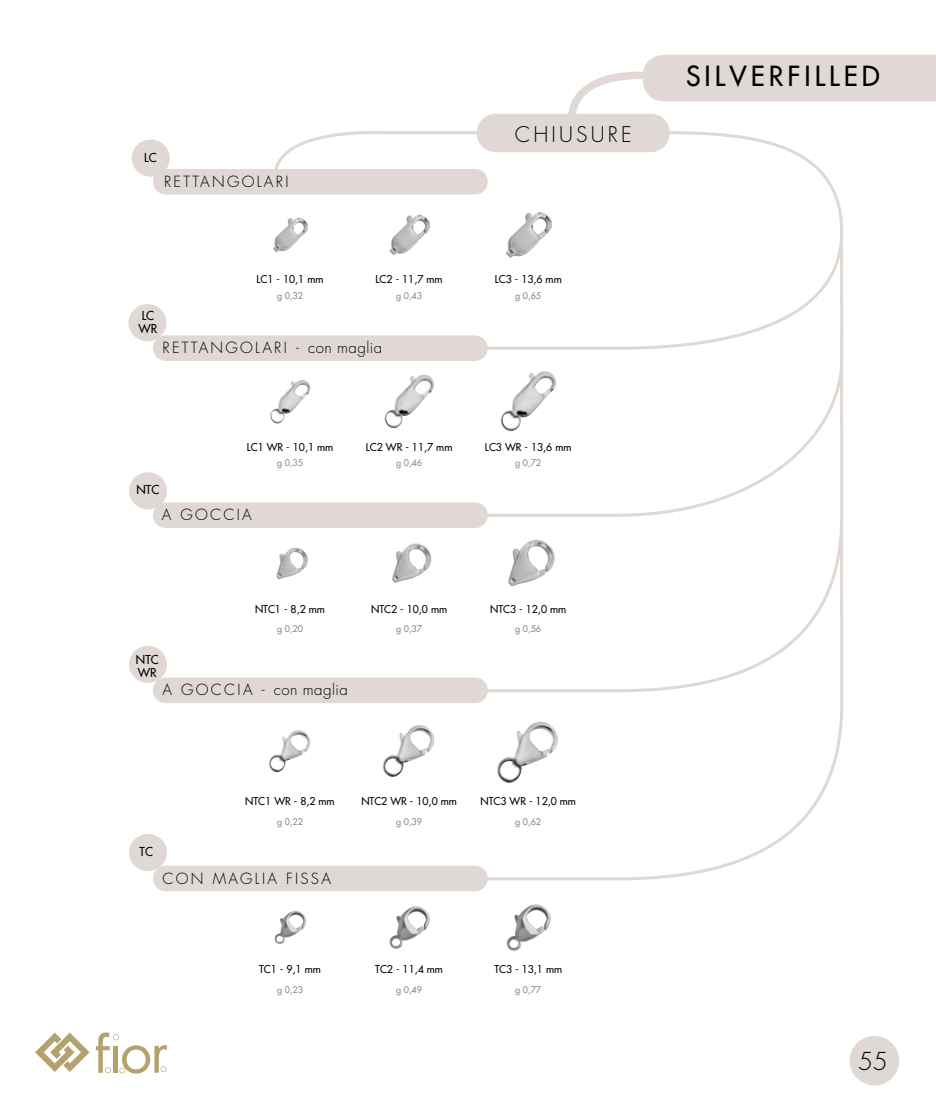
<style>
.page{position:relative;width:936px;height:1106px;background:#fff}
.page>*{position:absolute;margin:0;border:0;box-sizing:border-box;transform-origin:0 0}
.t1{font:27px "Futura";letter-spacing:.15em;color:#000}
.t2{font:300 24px "Futura Std";color:#000}
.t3{font:300 21px "Futura Std";letter-spacing:.15em;color:#000}
.t4{font:300 15px "Futura Std";letter-spacing:.15em;color:#000}
.t5{font:300 15px "Futura Std";letter-spacing:.03em;color:#000}
.t6{font:12px/13.5px "Futura";color:#000}
.t7{font:10.5px "Futura";color:#000}
.t8{font:9px "Futura";color:#878787}
</style>
<div class="page">
<svg style="left:749px;top:243px;width:94px;height:88px"></svg>
<svg style="left:488px;top:331px;width:356px;height:188px"></svg>
<svg style="left:479px;top:519px;width:364px;height:362px"></svg>
<div style="left:153px;top:335px;width:335px;height:26px;background:#e0d8d4;border-radius:13px"></div>
<div style="left:153px;top:502px;width:335px;height:26px;background:#e0d8d4;border-radius:13px"></div>
<div style="left:153px;top:677px;width:335px;height:26px;background:#e0d8d4;border-radius:13px"></div>
<div style="left:153px;top:865px;width:335px;height:26px;background:#e0d8d4;border-radius:13px"></div>
<div style="left:128px;top:304px;width:38px;height:37px;background:#e0d8d4;border-radius:50%"></div>
<div style="left:129px;top:472px;width:38px;height:37px;background:#e0d8d4;border-radius:50%"></div>
<div style="left:129px;top:646px;width:38px;height:37px;background:#e0d8d4;border-radius:50%"></div>
<div style="left:129px;top:834px;width:38px;height:37px;background:#e0d8d4;border-radius:50%"></div>
<div style="left:153px;top:169px;width:335px;height:25px;background:#e0d8d4;border-radius:13px"></div>
<div style="left:132px;top:139px;width:38px;height:38px;background:#e0d8d4;border-radius:50%"></div>
<svg style="left:274px;top:55px;width:661px;height:125px"></svg>
<div style="left:476px;top:114px;width:194px;height:38px;background:#e0d8d4;border-radius:19px"></div>
<svg style="left:96px;top:1032px;width:71px;height:41px"></svg>
<svg style="left:35px;top:1032px;width:54px;height:40px"></svg>
<div style="left:849px;top:1035px;width:50px;height:50px;background:#e0d8d4;border-radius:50%"></div>
<img style="left:273px;top:217px;width:35px;height:35px">
<img style="left:389px;top:215px;width:41px;height:40px">
<img style="left:506px;top:212px;width:46px;height:46px">
<img style="left:270px;top:380px;width:40px;height:44px">
<img style="left:384px;top:374px;width:50px;height:55px">
<img style="left:496px;top:371px;width:60px;height:63px">
<img style="left:269px;top:730px;width:42px;height:43px">
<img style="left:382px;top:725px;width:53px;height:52px">
<img style="left:491px;top:721px;width:68px;height:68px">
<img style="left:274px;top:911px;width:32px;height:33px">
<img style="left:389px;top:906px;width:40px;height:43px">
<img style="left:506px;top:904px;width:44px;height:47px">
<img style="left:276px;top:547px;width:32px;height:32px">
<img style="left:392px;top:543px;width:40px;height:40px">
<img style="left:508px;top:539px;width:48px;height:47px">
<p class="t6" style="left:144px;top:150px;width:14px">LC</p>
<h3 class="t4" style="left:164px;top:173px;width:126px">RETTANGOLARI</h3>
<h3 class="t3" style="left:514px;top:121px;width:119px">CHIUSURE</h3>
<p class="t7" style="left:256px;top:273px;width:68px">LC1 - 10,1 mm</p>
<p class="t7" style="left:375px;top:273px;width:68px">LC2 - 11,7 mm</p>
<p class="t7" style="left:494px;top:273px;width:68px">LC3 - 13,6 mm</p>
<p class="t8" style="left:277px;top:290px;width:27px">g 0,32</p>
<p class="t8" style="left:396px;top:290px;width:27px">g 0,43</p>
<p class="t8" style="left:515px;top:290px;width:27px">g 0,65</p>
<p class="t6" style="left:138px;top:308px;width:20px">LC<br>WR</p>
<h3 class="t4" style="left:162px;top:338px;width:221px">RETTANGOLARI - con maglia</h3>
<p class="t6" style="left:136px;top:482px;width:24px">NTC</p>
<p class="t7" style="left:247px;top:440px;width:88px">LC1 WR - 10,1 mm</p>
<p class="t7" style="left:366px;top:440px;width:88px">LC2 WR - 11,7 mm</p>
<p class="t7" style="left:485px;top:440px;width:88px">LC3 WR - 13,6 mm</p>
<p class="t8" style="left:277px;top:457px;width:27px">g 0,35</p>
<p class="t8" style="left:396px;top:457px;width:27px">g 0,46</p>
<p class="t8" style="left:515px;top:457px;width:27px">g 0,72</p>
<h3 class="t4" style="left:162px;top:505px;width:92px">A GOCCIA</h3>
<p class="t6" style="left:136px;top:652px;width:24px">NTC<br>WR</p>
<p class="t7" style="left:255px;top:602px;width:71px">NTC1 - 8,2 mm</p>
<p class="t7" style="left:371px;top:602px;width:77px">NTC2 - 10,0 mm</p>
<p class="t7" style="left:490px;top:602px;width:77px">NTC3 - 12,0 mm</p>
<p class="t8" style="left:277px;top:622px;width:27px">g 0,20</p>
<p class="t8" style="left:396px;top:622px;width:27px">g 0,37</p>
<p class="t8" style="left:515px;top:622px;width:27px">g 0,56</p>
<h3 class="t5" style="left:162px;top:680px;width:187px">A GOCCIA - con maglia</h3>
<p class="t6" style="left:140px;top:844px;width:15px">TC</p>
<p class="t7" style="left:245px;top:794px;width:91px">NTC1 WR - 8,2 mm</p>
<p class="t7" style="left:361px;top:794px;width:97px">NTC2 WR - 10,0 mm</p>
<p class="t7" style="left:480px;top:794px;width:97px">NTC3 WR - 12,0 mm</p>
<p class="t8" style="left:277px;top:815px;width:27px">g 0,22</p>
<p class="t8" style="left:396px;top:815px;width:27px">g 0,39</p>
<p class="t8" style="left:515px;top:815px;width:27px">g 0,62</p>
<h3 class="t4" style="left:162px;top:870px;width:170px">CON MAGLIA FISSA</h3>
<p class="t7" style="left:259px;top:962px;width:63px">TC1 - 9,1 mm</p>
<p class="t7" style="left:375px;top:962px;width:69px">TC2 - 11,4 mm</p>
<p class="t7" style="left:494px;top:962px;width:69px">TC3 - 13,1 mm</p>
<p class="t8" style="left:277px;top:983px;width:27px">g 0,23</p>
<p class="t8" style="left:396px;top:983px;width:27px">g 0,49</p>
<p class="t8" style="left:515px;top:983px;width:27px">g 0,77</p>
<h1 class="t1" style="left:686px;top:58px;width:195px">SILVERFILLED</h1>
<h2 class="t2" style="left:858px;top:1046px;width:31px">55</h2>
</div>
